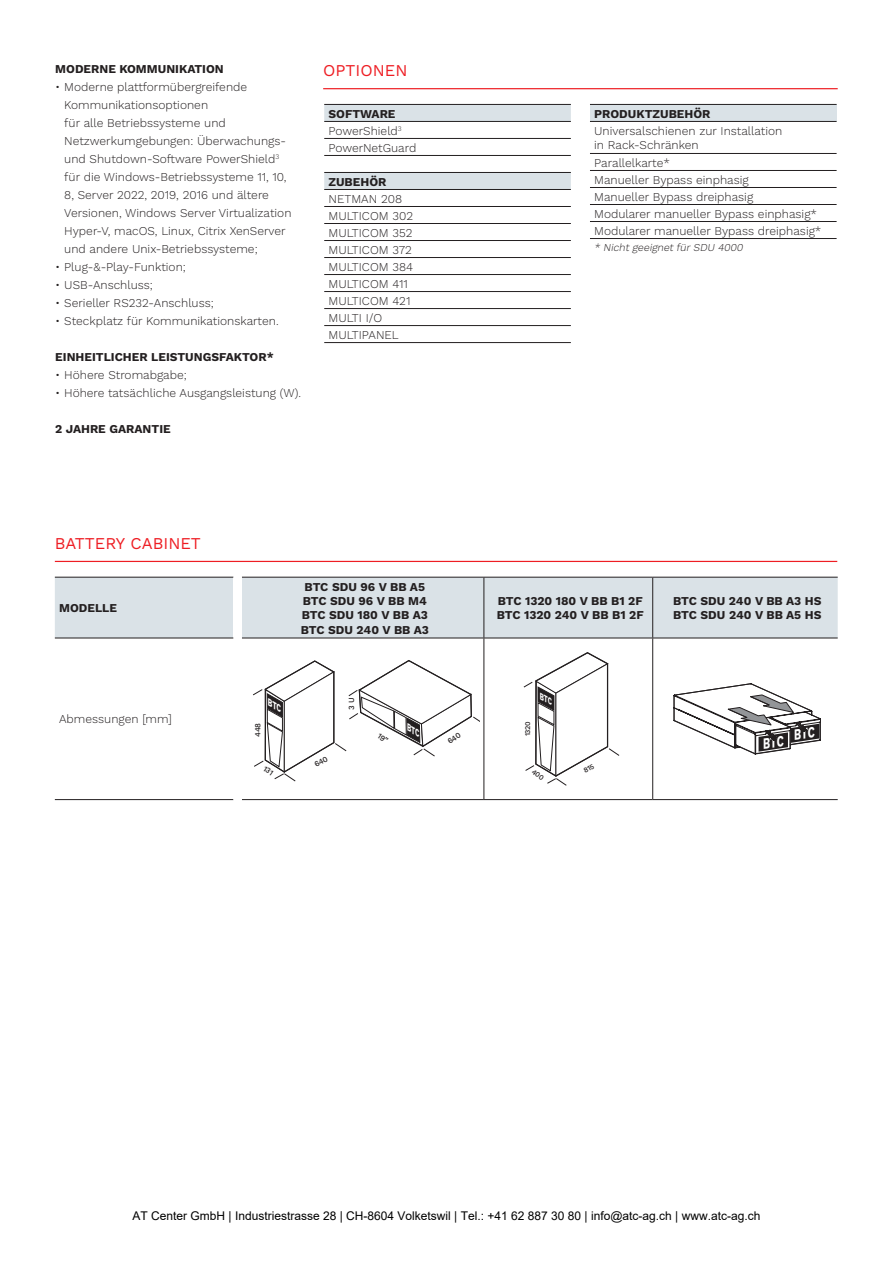
<style>
.page{position:relative;width:893px;height:1263px;background:#fff}
.page>*{position:absolute;margin:0;border:0;box-sizing:border-box;transform-origin:0 0}
.t1{font:16.5px "Work Sans";color:#ee1d23}
.t2{font:300 12px/18px "Work Sans";color:#231f20}
.Titoletti_disegni_te{font:700 12px "Work Sans";color:#231f20}
.t3{font:12px "Arial";color:#000}
.t4{font:italic 300 10.5px "Work Sans";color:#231f20}
.t5{font:500 7.95px "Work Sans";color:#231f20}
.t6{font:500 7.2px "Work Sans";color:#231f20}
</style>
<div class="page">
<hr style="left:323px;top:88px;width:515px;height:1px;background:#ee1d23">
<div style="left:324px;top:105px;width:247px;height:16px;background:#dae2e7"></div>
<svg style="left:324px;top:137px;width:247px;height:190px"></svg>
<hr style="left:324px;top:104px;width:247px;height:1px;background:#231f20">
<hr style="left:324px;top:121px;width:247px;height:1px;background:#231f20">
<hr style="left:324px;top:138px;width:247px;height:1px;background:#231f20">
<hr style="left:324px;top:155px;width:247px;height:1px;background:#231f20">
<hr style="left:324px;top:172px;width:247px;height:1px;background:#231f20">
<hr style="left:324px;top:189px;width:247px;height:1px;background:#231f20">
<hr style="left:324px;top:206px;width:247px;height:1px;background:#231f20">
<hr style="left:324px;top:223px;width:247px;height:1px;background:#231f20">
<hr style="left:324px;top:240px;width:247px;height:1px;background:#231f20">
<hr style="left:324px;top:257px;width:247px;height:1px;background:#231f20">
<hr style="left:324px;top:274px;width:247px;height:1px;background:#231f20">
<hr style="left:324px;top:291px;width:247px;height:1px;background:#231f20">
<hr style="left:324px;top:308px;width:247px;height:1px;background:#231f20">
<hr style="left:324px;top:325px;width:247px;height:1px;background:#231f20">
<hr style="left:324px;top:342px;width:247px;height:1px;background:#231f20">
<div style="left:590px;top:104px;width:247px;height:17px;background:#dae2e7"></div>
<hr style="left:590px;top:104px;width:247px;height:1px;background:#231f20">
<hr style="left:590px;top:121px;width:247px;height:1px;background:#231f20">
<hr style="left:590px;top:153px;width:247px;height:1px;background:#231f20">
<hr style="left:590px;top:170px;width:247px;height:1px;background:#231f20">
<hr style="left:590px;top:187px;width:247px;height:1px;background:#231f20">
<hr style="left:590px;top:204px;width:247px;height:1px;background:#231f20">
<hr style="left:590px;top:221px;width:247px;height:1px;background:#231f20">
<hr style="left:590px;top:238px;width:247px;height:1px;background:#231f20">
<hr style="left:55px;top:561px;width:782px;height:1px;background:#ee1d23">
<div style="left:55px;top:578px;width:783px;height:60px;background:#dae2e7"></div>
<div style="left:233px;top:577px;width:9px;height:61px;background:#fff"></div>
<hr style="left:652px;top:577px;width:1px;height:61px;background:#231f20">
<hr style="left:652px;top:638px;width:1px;height:161px;background:#231f20">
<hr style="left:55px;top:577px;width:178px;height:1px;background:#231f20">
<hr style="left:242px;top:577px;width:242px;height:1px;background:#231f20">
<hr style="left:484px;top:577px;width:169px;height:1px;background:#231f20">
<hr style="left:653px;top:577px;width:185px;height:1px;background:#231f20">
<hr style="left:55px;top:638px;width:178px;height:1px;background:#231f20">
<hr style="left:242px;top:638px;width:242px;height:1px;background:#231f20">
<hr style="left:484px;top:638px;width:169px;height:1px;background:#231f20">
<hr style="left:653px;top:638px;width:185px;height:1px;background:#231f20">
<hr style="left:55px;top:799px;width:178px;height:1px;background:#231f20">
<hr style="left:242px;top:799px;width:242px;height:1px;background:#231f20">
<hr style="left:484px;top:799px;width:169px;height:1px;background:#231f20">
<hr style="left:653px;top:799px;width:185px;height:1px;background:#231f20">
<hr style="left:483px;top:577px;width:1px;height:61px;background:#231f20">
<hr style="left:483px;top:638px;width:1px;height:161px;background:#231f20">
<svg style="left:253px;top:660px;width:227px;height:121px"></svg>
<svg style="left:524px;top:652px;width:95px;height:133px"></svg>
<svg style="left:674px;top:683px;width:147px;height:71px"></svg>
<p class="Titoletti_disegni_te" style="left:55px;top:62px;width:170px">MODERNE KOMMUNIKATION</p>
<p class="t2" style="left:64px;top:78px;width:229px;text-indent:-9px">• Moderne plattformübergreifende Kommunikationsoptionen<br>für alle Betriebssysteme und Netzwerkumgebungen: Überwachungs&shy;und Shutdown-Software PowerShield<sup>3 </sup>für die Windows-Betriebssysteme 11, 10, 8, Server 2022, 2019, 2016 und ältere Versionen, Windows Server Virtualization Hyper-V, macOS, Linux, Citrix XenServer und andere Unix-Betriebssysteme;</p>
<p class="t2" style="left:55px;top:258px;width:132px">• Plug-&amp;-Play-Funktion;</p>
<p class="t2" style="left:55px;top:276px;width:99px">• USB-Anschluss;</p>
<p class="t2" style="left:55px;top:294px;width:160px">• Serieller RS232-Anschluss;</p>
<p class="t2" style="left:55px;top:312px;width:225px">• Steckplatz für Kommunikationskarten.</p>
<p class="Titoletti_disegni_te" style="left:55px;top:350px;width:220px">EINHEITLICHER LEISTUNGSFAKTOR*</p>
<p class="t2" style="left:55px;top:366px;width:133px">• Höhere Stromabgabe;</p>
<p class="t2" style="left:55px;top:384px;width:247px">• Höhere tatsächliche Ausgangsleistung (W).</p>
<p class="Titoletti_disegni_te" style="left:55px;top:422px;width:117px">2 JAHRE GARANTIE</p>
<p class="t1" style="left:323px;top:61px;width:86px">OPTIONEN</p>
<p class="Titoletti_disegni_te" style="left:328px;top:106px;width:69px">SOFTWARE</p>
<p class="t2" style="left:328px;top:122px;width:75px">PowerShield<sup>3</sup></p>
<p class="t2" style="left:328px;top:139px;width:89px">PowerNetGuard</p>
<p class="Titoletti_disegni_te" style="left:328px;top:174px;width:59px">ZUBEHÖR</p>
<p class="t2" style="left:328px;top:190px;width:75px">NETMAN 208</p>
<p class="t2" style="left:328px;top:207px;width:86px">MULTICOM 302</p>
<p class="t2" style="left:328px;top:224px;width:86px">MULTICOM 352</p>
<p class="t2" style="left:328px;top:241px;width:85px">MULTICOM 372</p>
<p class="t2" style="left:328px;top:258px;width:86px">MULTICOM 384</p>
<p class="t2" style="left:328px;top:275px;width:81px">MULTICOM 411</p>
<p class="t2" style="left:328px;top:292px;width:83px">MULTICOM 421</p>
<p class="t2" style="left:328px;top:309px;width:55px">MULTI I/O</p>
<p class="t2" style="left:328px;top:326px;width:72px">MULTIPANEL</p>
<p class="t1" style="left:55px;top:534px;width:148px">BATTERY CABINET</p>
<p class="Titoletti_disegni_te" style="left:59px;top:601px;width:59px">MODELLE</p>
<p class="t2" style="left:59px;top:711px;width:114px">Abmessungen [mm]</p>
<p class="t5" style="left:253px;top:737px;width:15px;rotate:-90deg">448</p>
<p class="Titoletti_disegni_te" style="left:305px;top:579px;width:122px">BTC SDU 96 V BB A5</p>
<p class="Titoletti_disegni_te" style="left:303px;top:594px;width:126px">BTC SDU 96 V BB M4</p>
<p class="Titoletti_disegni_te" style="left:302px;top:608px;width:128px">BTC SDU 180 V BB A3</p>
<p class="Titoletti_disegni_te" style="left:301px;top:623px;width:130px">BTC SDU 240 V BB A3</p>
<p class="t5" style="left:347px;top:710px;width:14px;rotate:-90deg">3 U</p>
<p class="Titoletti_disegni_te" style="left:594px;top:106px;width:118px">PRODUKTZUBEHÖR</p>
<p class="t2" style="left:594px;top:122px;width:190px">Universalschienen zur Installation</p>
<p class="t2" style="left:594px;top:137px;width:106px">in Rack-Schränken</p>
<p class="t2" style="left:594px;top:154px;width:77px">Parallelkarte*</p>
<p class="t2" style="left:594px;top:171px;width:156px">Manueller Bypass einphasig</p>
<p class="t2" style="left:594px;top:188px;width:160px">Manueller Bypass dreiphasig</p>
<p class="t2" style="left:594px;top:205px;width:224px">Modularer manueller Bypass einphasig*</p>
<p class="t2" style="left:594px;top:222px;width:229px">Modularer manueller Bypass dreiphasig*</p>
<p class="t4" style="left:594px;top:241px;width:153px">* Nicht geeignet für SDU 4000</p>
<p class="Titoletti_disegni_te" style="left:498px;top:594px;width:146px">BTC 1320 180 V BB B1 2F</p>
<p class="Titoletti_disegni_te" style="left:497px;top:608px;width:149px">BTC 1320 240 V BB B1 2F</p>
<p class="Titoletti_disegni_te" style="left:673px;top:594px;width:150px">BTC SDU 240 V BB A3 HS</p>
<p class="Titoletti_disegni_te" style="left:673px;top:608px;width:150px">BTC SDU 240 V BB A5 HS</p>
<p class="t6" style="left:523px;top:736px;width:17px;rotate:-90deg">1320</p>
<p class="t3" style="left:133px;top:1207px;width:629px">AT Center GmbH | Industriestrasse 28 | CH-8604 Volketswil | Tel.: +41 62 887 30 80 | info@atc-ag.ch | www.atc-ag.ch</p>
</div>
